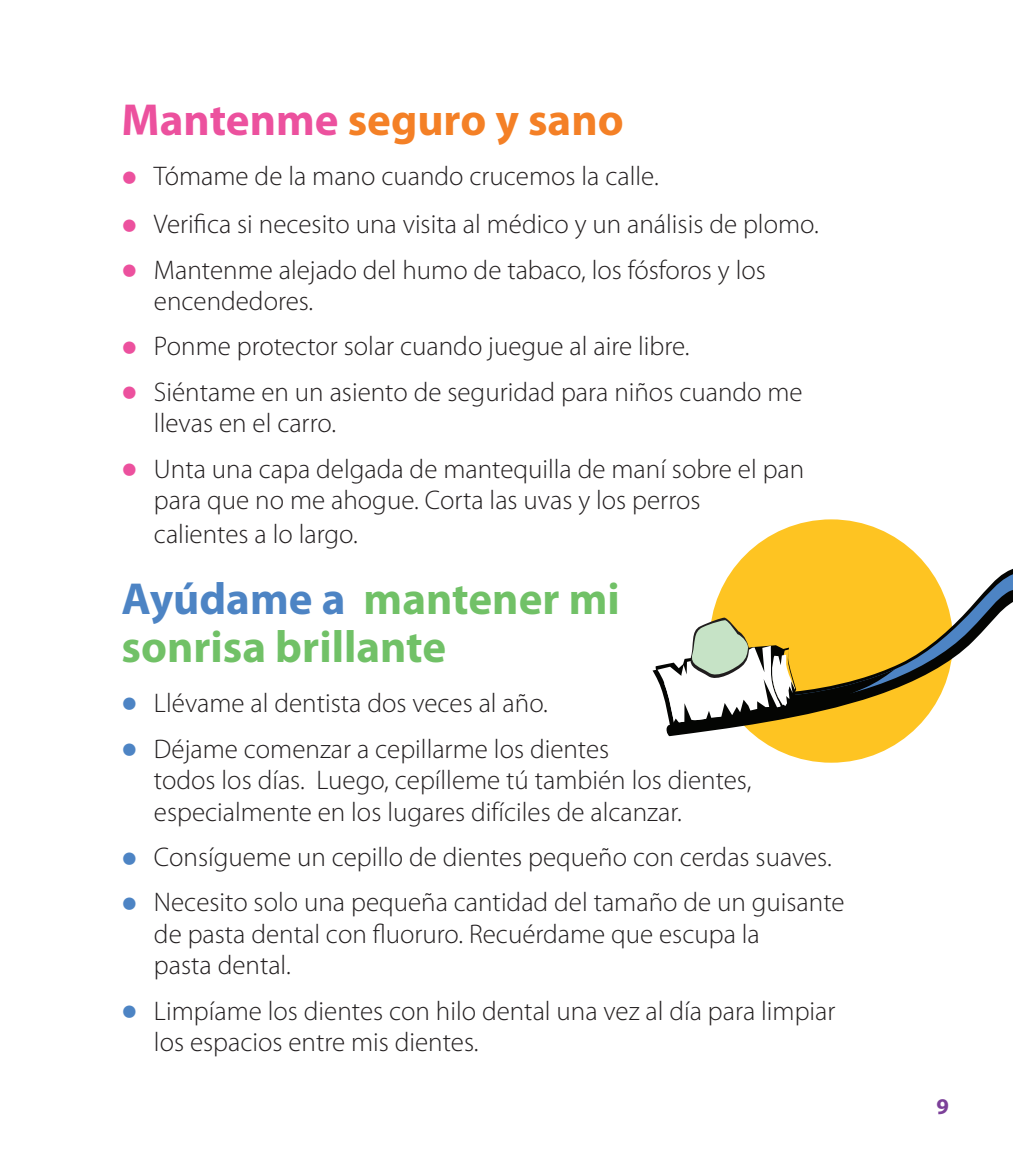
<style>
.page{position:relative;width:1013px;height:1175px;background:#fff}
.page>*{position:absolute;margin:0;border:0;box-sizing:border-box;transform-origin:0 0}
.t1{font:700 45px/47.2px "Myriad Pro";color:#71c167}
.t2{font:700 45px "Myriad Pro";color:#f48026}
.t3{font:300 27px/31.5px "Myriad Pro";color:#231f20}
.t4{font:700 22.5px "Myriad Pro";color:#7c4099}
.s1{color:#ec519e}
.s2{font-weight:700;font-size:47.25px;color:#ec519e}
.s3{color:#4d84c4}
.s4{font-weight:700;font-size:47.25px;color:#4d84c4}
</style>
<div class="page">
<div style="left:709px;top:519px;width:243px;height:243px;background:#fec422;border-radius:50%"></div>
<svg style="left:666px;top:519px;width:346px;height:217px"></svg>
<svg style="left:652px;top:599px;width:310px;height:127px"></svg>
<h1 class="t2" style="left:122px;top:90px;width:503px"><span class="s1">Mantenme</span> seguro y sano</h1>
<p class="t3" style="left:122px;top:160px;width:538px"><span class="s2">•</span> Tómame de la mano cuando crucemos la calle.</p>
<p class="t3" style="left:122px;top:208px;width:698px"><span class="s2">•</span> Verifica si necesito una visita al médico y un análisis de plomo.</p>
<p class="t3" style="left:154px;top:254px;width:613px;text-indent:-32px"><span class="s2">•</span> Mantenme alejado del humo de tabaco, los fósforos y los encendedores.</p>
<p class="t3" style="left:122px;top:330px;width:569px"><span class="s2">•</span> Ponme protector solar cuando juegue al aire libre.</p>
<p class="t3" style="left:154px;top:376px;width:650px;text-indent:-32px"><span class="s2">•</span> Siéntame en un asiento de seguridad para niños cuando me llevas en el carro.</p>
<p class="t3" style="left:154px;top:452px;width:652px;line-height:32.6px;text-indent:-32px"><span class="s2">•</span> Unta una capa delgada de mantequilla de maní sobre el pan para que no me ahogue. Corta las uvas y los perros<br>calientes a lo largo.</p>
<h1 class="t1" style="left:122px;top:574px;width:499px"><span class="s3">Ayúdame a</span> mantener mi sonrisa brillante</h1>
<p class="t3" style="left:122px;top:686px;width:428px"><span class="s4">•</span> Llévame al dentista dos veces al año.</p>
<p class="t3" style="left:154px;top:732px;width:599px;text-indent:-32px"><span class="s4">•</span> Déjame comenzar a cepillarme los dientes<br>todos los días. Luego, cepílleme tú también los dientes, especialmente en los lugares difíciles de alcanzar.</p>
<p class="t3" style="left:122px;top:841px;width:711px"><span class="s4">•</span> Consígueme un cepillo de dientes pequeño con cerdas suaves.</p>
<p class="t3" style="left:154px;top:886px;width:692px;text-indent:-32px"><span class="s4">•</span> Necesito solo una pequeña cantidad del tamaño de un guisante de pasta dental con fluoruro. Recuérdame que escupa la<br>pasta dental.</p>
<p class="t3" style="left:154px;top:994px;width:683px;text-indent:-32px"><span class="s4">•</span> Limpíame los dientes con hilo dental una vez al día para limpiar los espacios entre mis dientes.</p>
<p class="t4" style="left:936px;top:1091px;width:14px">9</p>
</div>
